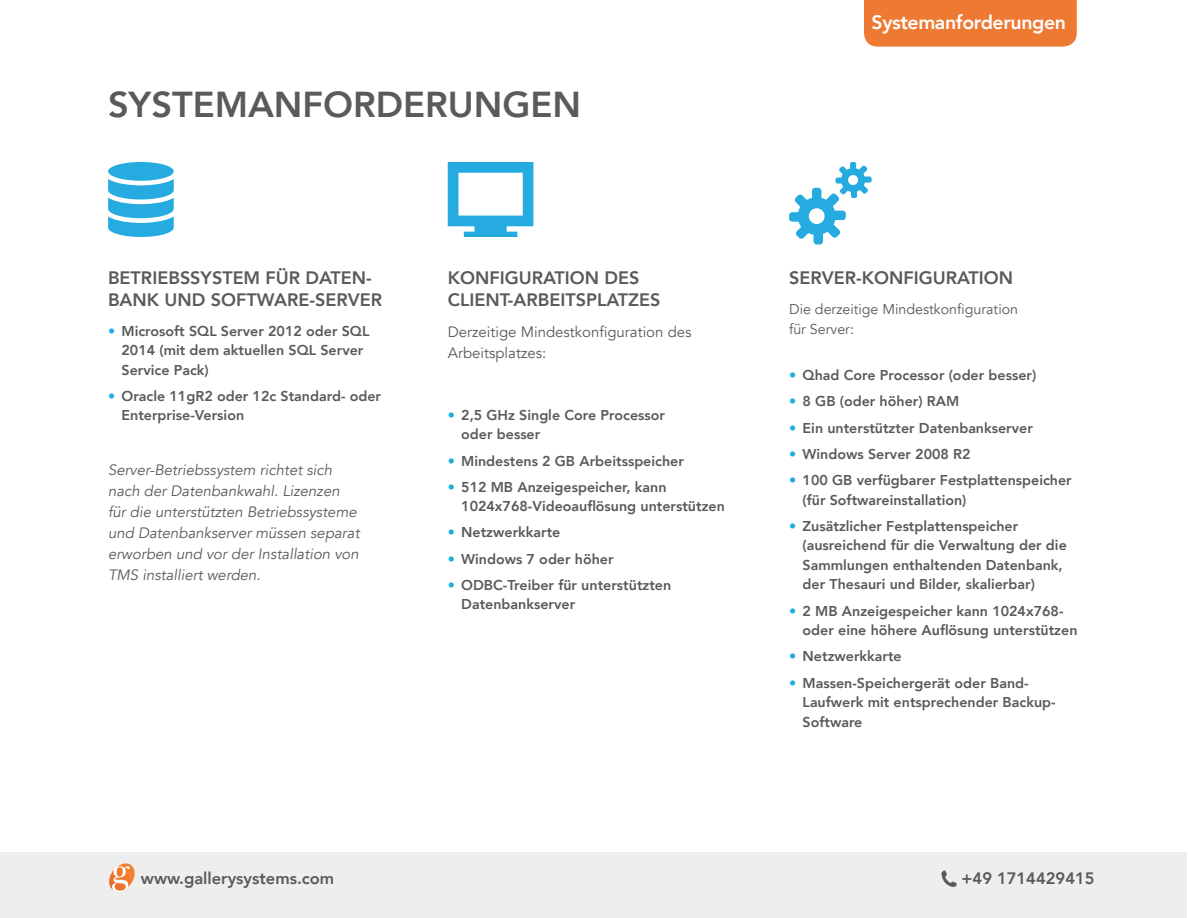
<style>
.page{position:relative;width:1188px;height:918px;background:#fff}
.page>*{position:absolute;margin:0;border:0;box-sizing:border-box;transform-origin:0 0}
.t1{font:800 36px "Avenir";color:#5a595c}
.t2{font:800 19.5px "Avenir";letter-spacing:-.02em;color:#fff}
.t3{font:800 18px/21.6px "Avenir";color:#5a595c}
.t4{font:800 16.5px "Avenir";color:#5a595c}
.t5{font:italic 15px/21px "Avenir";color:#5a595c}
.t6{font:15px/21px "Avenir";color:#5a595c}
.t7{font:800 14.25px/19.5px "Avenir";color:#5a595c}
.t8{font:14.25px/19.5px "Avenir";color:#5a595c}
.s1{color:#1dabe2}
</style>
<div class="page">
<div style="left:1px;top:853px;width:1186px;height:65px;background:#edeeed"></div>
<svg style="left:109px;top:863px;width:26px;height:28px"></svg>
<svg style="left:941px;top:870px;width:16px;height:17px"></svg>
<div style="left:864px;top:0;width:213px;height:47px;background:#ed7932"></div>
<svg style="left:789px;top:162px;width:83px;height:82px"></svg>
<svg style="left:448px;top:162px;width:85px;height:75px"></svg>
<div style="left:108px;top:162px;width:66px;height:19px;background:#26abe0;border-radius:50%"></div>
<svg style="left:108px;top:179px;width:66px;height:58px"></svg>
<h1 class="t1" style="left:108px;top:76px;width:475px">SYSTEMANFORDERUNGEN</h1>
<p class="t3" style="left:108px;top:267px;width:276px">BETRIEBSSYSTEM FÜR DATEN-<br>BANK UND SOFTWARE-SERVER</p>
<p class="t7" style="left:121px;top:321px;width:250px;text-indent:-13px"><span class="s1">•</span> Microsoft SQL Server 2012 oder SQL<br>2014 (mit dem aktuellen SQL Server<br>Service Pack)</p>
<p class="t7" style="left:121px;top:386px;width:261px;text-indent:-13px"><span class="s1">•</span> Oracle 11gR2 oder 12c Standard- oder<br>Enterprise-Version</p>
<p class="t5" style="left:108px;top:459px;width:253px">Server-Betriebssystem richtet sich nach der Datenbankwahl. Lizenzen für die unterstützten Betriebssysteme und Datenbankserver müssen separat erworben und vor der Installation von TMS installiert werden.</p>
<p class="t3" style="left:448px;top:267px;width:214px">KONFIGURATION DES<br>CLIENT-ARBEITSPLATZES</p>
<p class="t6" style="left:448px;top:322px;width:245px">Derzeitige Mindestkonfiguration des<br>Arbeitsplatzes:</p>
<p class="t7" style="left:461px;top:405px;width:205px;text-indent:-13px"><span class="s1">•</span> 2,5 GHz Single Core Processor oder besser</p>
<p class="t7" style="left:448px;top:451px;width:238px"><span class="s1">•</span> Mindestens 2 GB Arbeitsspeicher</p>
<p class="t7" style="left:461px;top:477px;width:265px;text-indent:-13px"><span class="s1">•</span> 512 MB Anzeigespeicher, kann<br>1024x768-Videoauflösung unterstützen</p>
<p class="t7" style="left:448px;top:523px;width:114px"><span class="s1">•</span> Netzwerkkarte</p>
<p class="t7" style="left:448px;top:549px;width:167px"><span class="s1">•</span> Windows 7 oder höher</p>
<p class="t7" style="left:461px;top:575px;width:212px;text-indent:-13px"><span class="s1">•</span> ODBC-Treiber für unterstützten<br>Datenbankserver</p>
<h2 class="t2" style="left:872px;top:7px;width:196px">Systemanforderungen</h2>
<p class="t3" style="left:789px;top:267px;width:226px">SERVER-KONFIGURATION</p>
<p class="t8" style="left:789px;top:300px;width:231px">Die derzeitige Mindestkonfiguration für Server:</p>
<p class="t7" style="left:789px;top:365px;width:249px"><span class="s1">•</span> Qhad Core Processor (oder besser)</p>
<p class="t7" style="left:789px;top:392px;width:172px"><span class="s1">•</span> 8 GB (oder höher) RAM</p>
<p class="t7" style="left:789px;top:418px;width:245px"><span class="s1">•</span> Ein unterstützter Datenbankserver</p>
<p class="t7" style="left:789px;top:444px;width:183px"><span class="s1">•</span> Windows Server 2008 R2</p>
<p class="t7" style="left:803px;top:470px;width:271px;text-indent:-13px"><span class="s1">•</span> 100 GB verfügbarer Festplattenspeicher (für Softwareinstallation)</p>
<p class="t7" style="left:803px;top:516px;width:266px;text-indent:-13px"><span class="s1">•</span> Zusätzlicher Festplattenspeicher (ausreichend für die Verwaltung der die Sammlungen enthaltenden Datenbank, der Thesauri und Bilder, skalierbar)</p>
<p class="t7" style="left:803px;top:601px;width:276px;text-indent:-13px"><span class="s1">•</span> 2 MB Anzeigespeicher kann 1024x768- oder eine höhere Auflösung unterstützen</p>
<p class="t7" style="left:789px;top:647px;width:114px"><span class="s1">•</span> Netzwerkkarte</p>
<p class="t7" style="left:803px;top:673px;width:255px;text-indent:-13px"><span class="s1">•</span> Massen-Speichergerät oder Band-<br>Laufwerk mit entsprechender Backup-<br>Software</p>
<p class="t4" style="left:141px;top:866px;width:195px">www.gallerysystems.com</p>
<p class="t4" style="left:962px;top:866px;width:135px">+49 1714429415</p>
</div>
